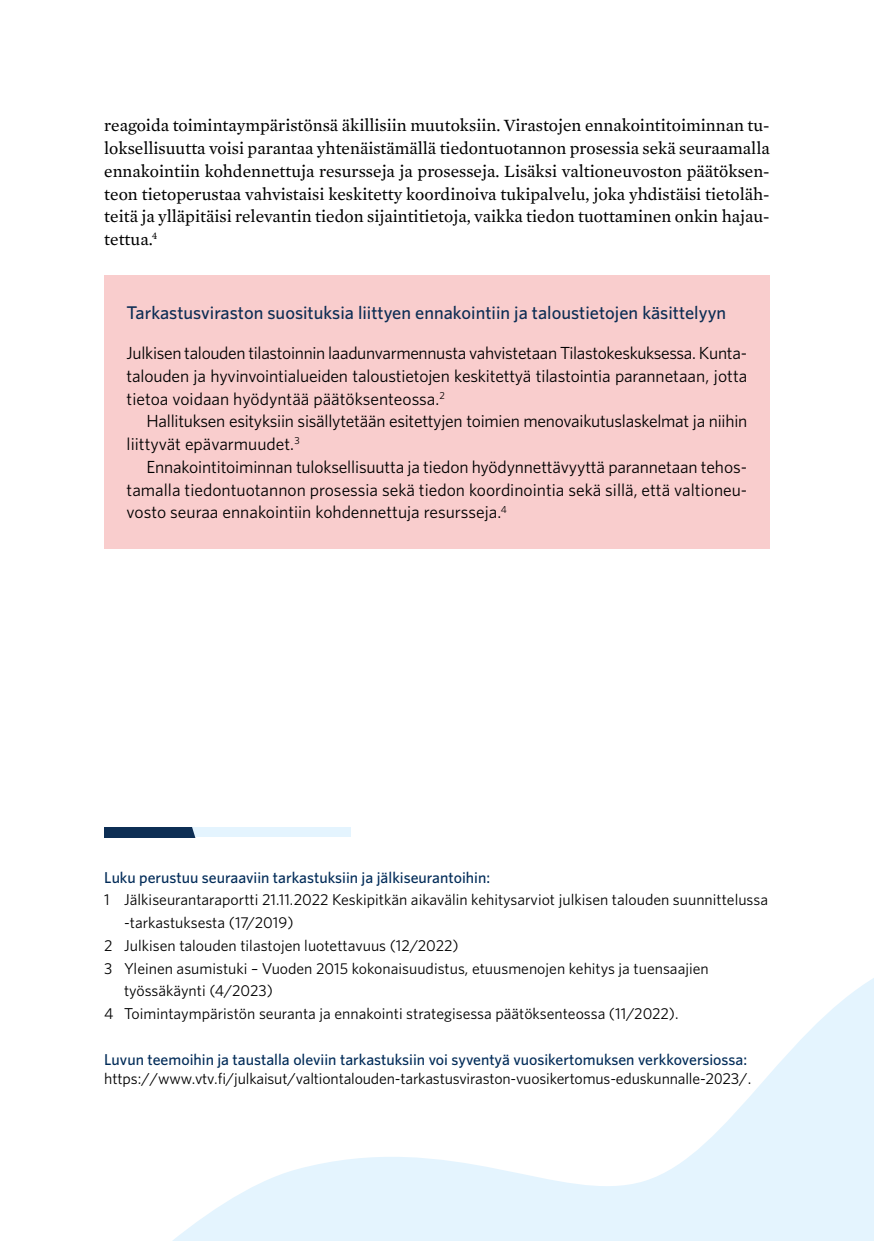
<style>
.page{position:relative;width:874px;height:1241px;background:#fff}
.page>*{position:absolute;margin:0;border:0;box-sizing:border-box;transform-origin:0 0}
.H4_Infolaatikon_otsikko{font:500 18.38px "Whitney";color:#0c2d54}
.Kappale_2{font:17.5px/22.8px "Mercury Text G2";color:#000;text-align:justify}
.Infolaatikon_leipäteksti__kappale_2{font:17.5px/22.8px "Whitney";letter-spacing:-.015em;color:#000}
.Infolaatikon_leipäteksti{font:17.5px/22.8px "Whitney";color:#000;text-align:justify}
.t1{font:15.75px/22.8px "Whitney";color:#000}
.t2{font:500 15.75px "Whitney";color:#012b58}
</style>
<div class="page">
<div style="left:104px;top:275px;width:665px;height:273px;background:#f9cdcd"></div>
<svg style="left:104px;top:827px;width:246px;height:10px;background:#95abc0"></svg>
<svg style="left:174px;top:979px;width:699px;height:261px"></svg>
<p class="Kappale_2" style="left:104px;top:113px;width:666px">reagoida toimintaympäristönsä äkillisiin muutoksiin. Virastojen ennakointitoiminnan tu&shy;loksellisuutta voisi parantaa yhtenäistämällä tiedontuotannon prosessia sekä seuraamalla ennakointiin kohdennettuja resursseja ja prosesseja. Lisäksi valtioneuvoston päätöksen&shy;teon tietoperustaa vahvistaisi keskitetty koordinoiva tukipalvelu, joka yhdistäisi tietoläh&shy;teitä ja ylläpitäisi relevantin tiedon sijaintitietoja, vaikka tiedon tuottaminen onkin hajau&shy;tettua.<sup>4</sup></p>
<h4 class="H4_Infolaatikon_otsikko" style="left:126px;top:300px;width:600px">Tarkastusviraston suosituksia liittyen ennakointiin ja taloustietojen käsittelyyn</h4>
<p class="Infolaatikon_leipäteksti" style="left:126px;top:341px;width:622px">Julkisen talouden tilastoinnin laadunvarmennusta vahvistetaan Tilastokeskuksessa. Kunta&shy;talouden ja hyvinvointialueiden taloustietojen keskitettyä tilastointia parannetaan, jotta tietoa voidaan hyödyntää päätöksenteossa.<sup>2</sup></p>
<p class="Infolaatikon_leipäteksti__kappale_2" style="left:126px;top:409px;width:622px;text-indent:20px">Hallituksen esityksiin sisällytetään esitettyjen toimien menovaikutuslaskelmat ja niihin liittyvät epävarmuudet.<sup>3</sup></p>
<p class="Infolaatikon_leipäteksti__kappale_2" style="left:126px;top:455px;width:622px;text-align:justify;text-indent:20px">Ennakointitoiminnan tuloksellisuutta ja tiedon hyödynnettävyyttä parannetaan tehos&shy;tamalla tiedontuotannon prosessia sekä tiedon koordinointia sekä sillä, että valtioneu&shy;vosto seuraa ennakointiin kohdennettuja resursseja.<sup>4</sup></p>
<h3 class="t2" style="left:104px;top:866px;width:387px">Luku perustuu seuraaviin tarkastuksiin ja jälkiseurantoihin:</h3>
<p class="t1" style="left:124px;top:888px;width:645px;text-indent:-20px">1 Jälkiseurantaraportti 21.11.2022 Keskipitkän aikavälin kehitysarviot julkisen talouden suunnittelussa -tarkastuksesta (17/2019)</p>
<p class="t1" style="left:104px;top:933px;width:356px">2 Julkisen talouden tilastojen luotettavuus (12/2022)</p>
<p class="t1" style="left:124px;top:956px;width:586px;text-indent:-20px">3 Yleinen asumistuki – Vuoden 2015 kokonaisuudistus, etuusmenojen kehitys ja tuensaajien työssäkäynti (4/2023)</p>
<p class="t1" style="left:104px;top:1001px;width:575px">4 Toimintaympäristön seuranta ja ennakointi strategisessa päätöksenteossa (11/2022).</p>
<h3 class="t2" style="left:104px;top:1048px;width:644px">Luvun teemoihin ja taustalla oleviin tarkastuksiin voi syventyä vuosikertomuksen verkkoversiossa:</h3>
<p class="t1" style="left:104px;top:1066px;width:648px">https://www.vtv.fi/julkaisut/valtiontalouden-tarkastusviraston-vuosikertomus-eduskunnalle-2023/.</p>
</div>
